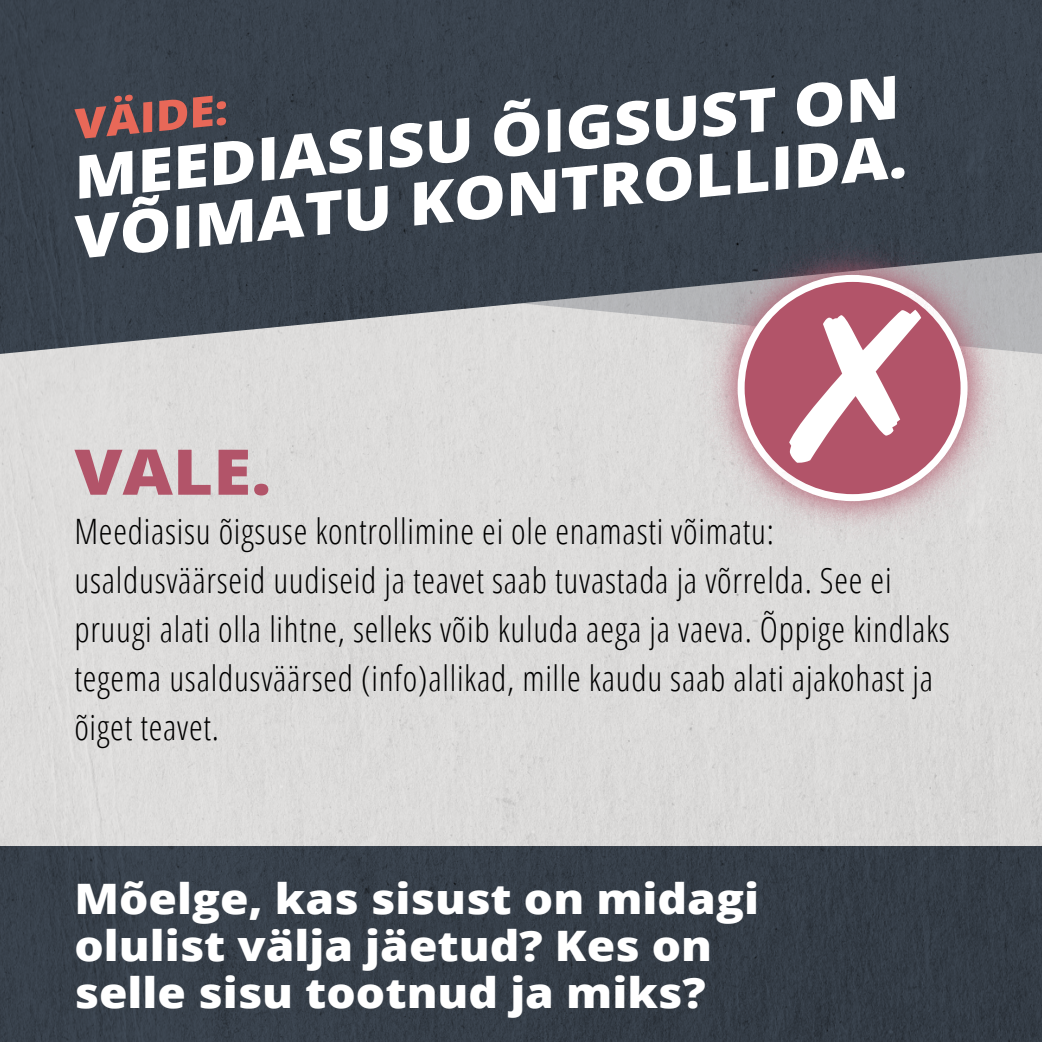
<style>
.page{position:relative;width:1042px;height:1042px;background:#dcdbda}
.page>*{position:absolute;margin:0;border:0;box-sizing:border-box;transform-origin:0 0}
._3_H3_VASTAUS_2{font:800 63px "Open Sans";color:#b25469;scale:1.1 1}
._2_H2_VÄITE{font:800 59.5px/60px "Open Sans";color:#fff;scale:1.1 1}
._4_1_pohdi{font:800 42px/47.1px "Open Sans";color:#fff;scale:1.1 1}
._2_H2_VÄITE-2{font:800 42px "Open Sans";color:#e86858;scale:1.1 1}
._5_SELITE{font:300 condensed 35px/49px "Open Sans";letter-spacing:.02em;color:#000}
</style>
<div class="page">
<svg style="left:0;top:0;width:1042px;height:354px;background:#444c56"></svg>
<div style="left:0;top:846px;width:1042px;height:196px;background:#363e48"></div>
<div style="left:686px;top:224px;width:332px;height:328px;background:#b25469;opacity:.6"></div>
<div style="left:709px;top:246px;width:286px;height:284px;background:#b25469;opacity:.6"></div>
<svg style="left:741px;top:278px;width:223px;height:220px;background:#c27989"></svg>
<div style="left:737px;top:275px;width:230px;height:226px;border:7px solid #fff;border-radius:50%"></div>
<div style="left:761px;top:282px;width:187px;height:208px;background:#b25469;opacity:.6"></div>
<svg style="left:789px;top:310px;width:132px;height:153px;background:#cd919e"></svg>
<h2 class="_2_H2_VÄITE" style="left:63px;top:148px;width:762px;rotate:-6deg">MEEDIASISU ÕIGSUST ON<br>VÕIMATU KONTROLLIDA.</h2>
<h2 class="_2_H2_VÄITE-2" style="left:70px;top:93px;width:142px;rotate:-6deg">VÄIDE:</h2>
<h3 class="_3_H3_VASTAUS_2" style="left:74px;top:424px;width:180px">VALE.</h3>
<p class="_5_SELITE" style="left:74px;top:505px;width:877px">Meediasisu õigsuse kontrollimine ei ole enamasti võimatu: usaldusväärseid uudiseid ja teavet saab tuvastada ja võrrelda. See ei pruugi alati olla lihtne, selleks võib kuluda aega ja vaeva. Õppige kindlaks tegema usaldusväärsed (info)allikad, mille kaudu saab alati ajakohast ja õiget teavet.</p>
<p class="_4_1_pohdi" style="left:74px;top:872px;width:624px">Mõelge, kas sisust on midagi olulist välja jäetud? Kes on selle sisu tootnud ja miks?</p>
</div>
